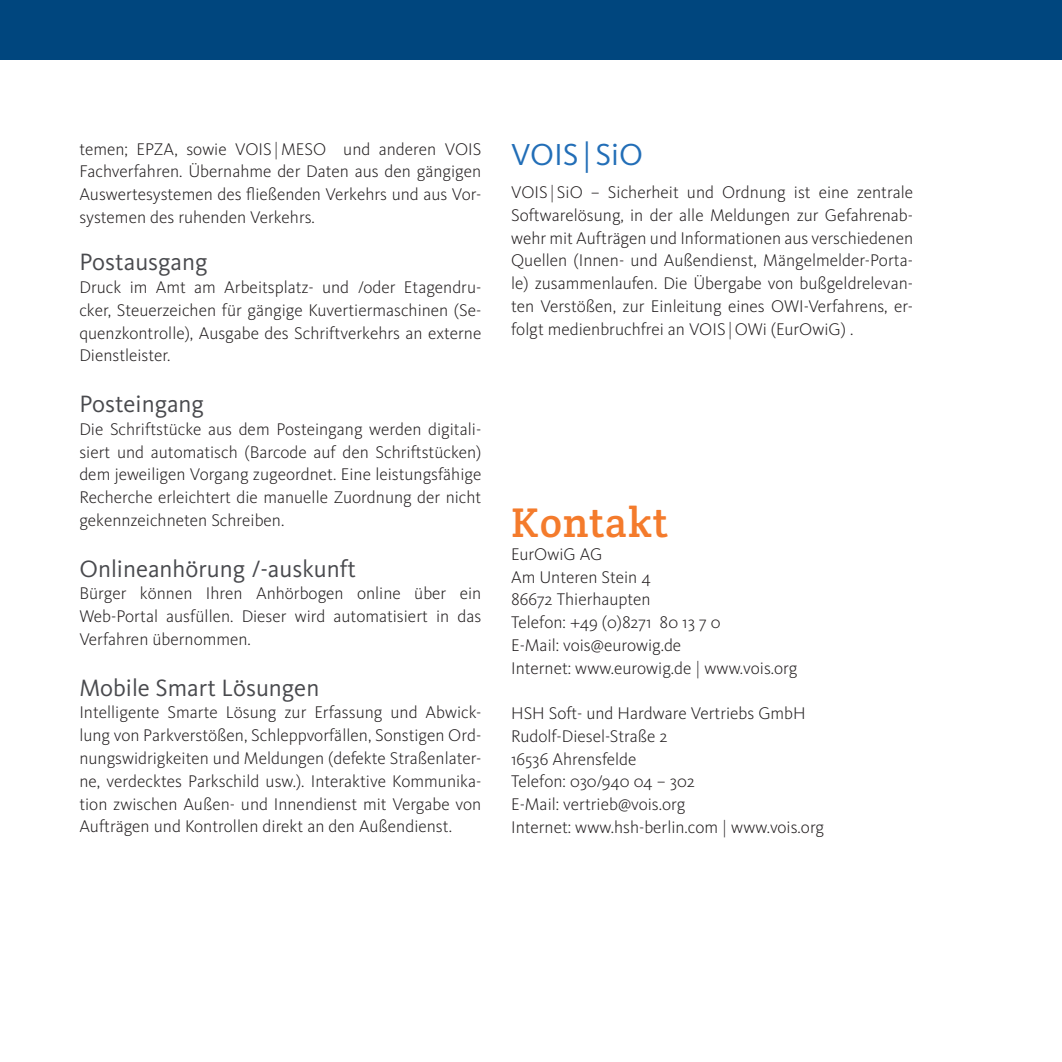
<style>
.page{position:relative;width:1062px;height:1062px;background:#fff}
.page>*{position:absolute;margin:0;border:0;box-sizing:border-box;transform-origin:0 0}
.t1{font:42px "Crete Round";letter-spacing:.02em;color:#f47b2c}
.t2{font:31.5px "Kievit OT";color:#226eb7}
.t3{font:24.5px "Kievit OT";color:#494a4e}
.t4{font:300 17.5px/22.8px "Kievit OT";color:#231f20;text-align:justify}
</style>
<div class="page">
<div style="left:0;top:0;width:1062px;height:60px;background:#00467e"></div>
<p class="t4" style="left:79px;top:137px;width:403px">temen; EPZA, sowie VOIS |MESO und anderen VOIS Fachverfahren. Übernahme der Daten aus den gängigen Auswertesystemen des fließenden Verkehrs und aus Vor&shy;systemen des ruhenden Verkehrs.</p>
<h3 class="t3" style="left:79px;top:247px;width:129px">Postausgang</h3>
<p class="t4" style="left:79px;top:276px;width:403px">Druck im Amt am Arbeitsplatz- und /oder Etagendru&shy;cker, Steuerzeichen für gängige Kuvertiermaschinen (Se&shy;quenzkontrolle), Ausgabe des Schriftverkehrs an externe Dienstleister.</p>
<h3 class="t3" style="left:79px;top:389px;width:126px">Posteingang</h3>
<p class="t4" style="left:79px;top:417px;width:403px">Die Schriftstücke aus dem Posteingang werden digitali&shy;siert und automatisch (Barcode auf den Schriftstücken) dem jeweiligen Vorgang zugeordnet. Eine leistungsfähige Recherche erleichtert die manuelle Zuordnung der nicht gekennzeichneten Schreiben.</p>
<h3 class="t3" style="left:79px;top:553px;width:278px">Onlineanhörung /-auskunft</h3>
<p class="t4" style="left:79px;top:582px;width:403px">Bürger können Ihren Anhörbogen online über ein Web-Portal ausfüllen. Dieser wird automatisiert in das Verfahren übernommen.</p>
<h3 class="t3" style="left:79px;top:672px;width:241px">Mobile Smart Lösungen</h3>
<p class="t4" style="left:79px;top:701px;width:403px">Intelligente Smarte Lösung zur Erfassung und Abwick&shy;lung von Parkverstößen, Schleppvorfällen, Sonstigen Ord&shy;nungswidrigkeiten und Meldungen (defekte Straßenlater&shy;ne, verdecktes Parkschild usw.). Interaktive Kommunika&shy;tion zwischen Außen- und Innendienst mit Vergabe von Aufträgen und Kontrollen direkt an den Außendienst.</p>
<h2 class="t2" style="left:511px;top:136px;width:133px">VOIS | SiO</h2>
<p class="t4" style="left:511px;top:181px;width:403px">VOIS | SiO – Sicherheit und Ordnung ist eine zentrale Softwarelösung, in der alle Meldungen zur Gefahrenab&shy;wehr mit Aufträgen und Informationen aus verschiedenen Quellen (Innen- und Außendienst, Mängelmelder-Porta&shy;le) zusammenlaufen. Die Übergabe von bußgeldrelevan&shy;ten Verstößen, zur Einleitung eines OWI-Verfahrens, er&shy;folgt medienbruchfrei an VOIS |OWi (EurOwiG) .</p>
<h1 class="t1" style="left:511px;top:495px;width:158px">Kontakt</h1>
<p class="t4" style="left:511px;top:542px;width:288px;text-align:left">EurOwiG AG<br>Am Unteren Stein 4<br>86672 Thierhaupten<br>Telefon: +49 (0)8271 80 13 7 0<br>E-Mail: vois@eurowig.de<br>Internet: www.eurowig.de | www.vois.org</p>
<p class="t4" style="left:511px;top:701px;width:314px;text-align:left">HSH Soft- und Hardware Vertriebs GmbH<br>Rudolf-Diesel-Straße 2<br>16536 Ahrensfelde<br>Telefon: 030/940 04 – 302<br>E-Mail: vertrieb@vois.org<br>Internet: www.hsh-berlin.com | www.vois.org</p>
</div>
